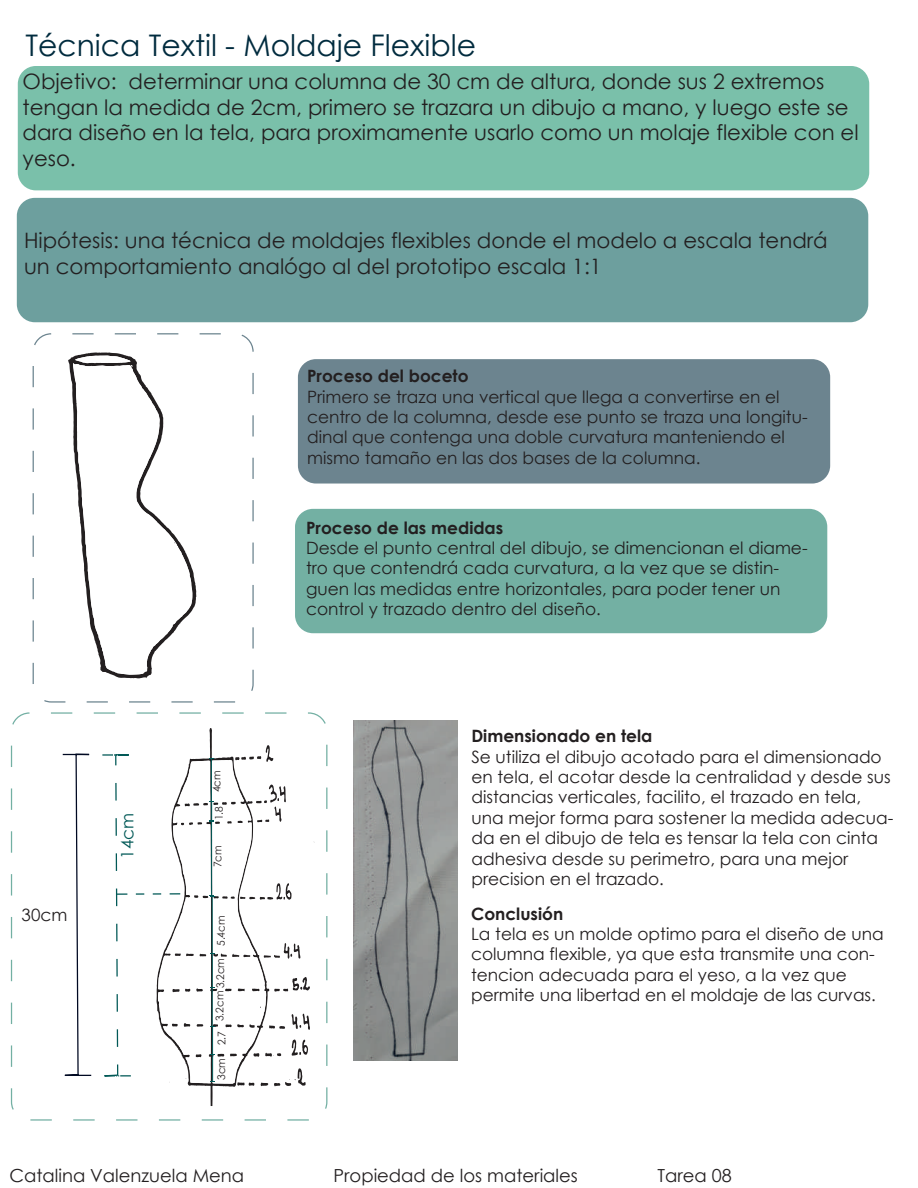
<style>
.page{position:relative;width:918px;height:1188px;background:#fff}
.page>*{position:absolute;margin:0;border:0;box-sizing:border-box;transform-origin:0 0}
.t1{font:29.7px "Century Gothic";color:#002b3e}
.t2{font:21.3px/25.5px "Century Gothic";color:#231f20}
.t3{font:18px "Century Gothic";color:#231f20}
.t4{font:16.95px/20.4px "Century Gothic";color:#231f20}
.t5{font:700 16.95px "Century Gothic";color:#231f20}
.t6{font:16.95px "Century Gothic";color:#025957}
.t7{font:10.65px "Century Gothic";color:#231f20;scale:.96 1}
</style>
<div class="page">
<div style="left:295px;top:509px;width:532px;height:124px;background:#73b0a3;border-radius:18px"></div>
<div style="left:298px;top:359px;width:532px;height:125px;background:#6c848f;border-radius:18px"></div>
<div style="left:17px;top:198px;width:851px;height:124px;background:#6d9f9e;border-radius:18px"></div>
<div style="left:18px;top:66px;width:851px;height:124px;background:#7ac0aa;border-radius:18px"></div>
<svg style="left:62px;top:728px;width:253px;height:378px"></svg>
<svg style="left:68px;top:352px;width:128px;height:327px"></svg>
<div style="left:33px;top:333px;width:221px;height:370px;border:1px dashed #002b3e;border-radius:18px"></div>
<div style="left:11px;top:712px;width:316px;height:409px;border:1px dashed #0d7661;border-radius:18px"></div>
<img style="left:353px;top:721px;width:105px;height:340px">
<h1 class="t1" style="left:26px;top:25px;width:452px">Técnica Textil - Moldaje Flexible</h1>
<p class="t2" style="left:23px;top:69px;width:837px">Objetivo: determinar una columna de 30 cm de altura, donde sus 2 extremos tengan la medida de 2cm, primero se trazara un dibujo a mano, y luego este se dara diseño en la tela, para proximamente usarlo como un molaje flexible con el yeso.</p>
<p class="t2" style="left:24px;top:228px;width:805px">Hipótesis: una técnica de moldajes flexibles donde el modelo a escala tendrá un comportamiento analógo al del prototipo escala 1:1</p>
<p class="t5" style="left:307px;top:363px;width:163px">Proceso del boceto</p>
<p class="t4" style="left:307px;top:386px;width:502px">Primero se traza una vertical que llega a convertirse en el centro de la columna, desde ese punto se traza una longitu&shy;dinal que contenga una doble curvatura manteniendo el mismo tamaño en las dos bases de la columna.</p>
<p class="t4" style="left:22px;top:904px;width:47px">30cm</p>
<p class="t6" style="left:115px;top:859px;width:47px;rotate:-90deg">14cm</p>
<p class="t7" style="left:209px;top:792px;width:24px;rotate:-90deg">4cm</p>
<p class="t7" style="left:212px;top:820px;width:16px;rotate:-90deg">1.8</p>
<p class="t7" style="left:210px;top:867px;width:24px;rotate:-90deg">7cm</p>
<p class="t7" style="left:213px;top:946px;width:33px;rotate:-90deg">5.4cm</p>
<p class="t7" style="left:213px;top:1021px;width:67px;rotate:-90deg">3.2cm 3.2cm</p>
<p class="t7" style="left:214px;top:1045px;width:16px;rotate:-90deg">2.7</p>
<p class="t7" style="left:214px;top:1080px;width:24px;rotate:-90deg">3cm</p>
<p class="t5" style="left:306px;top:515px;width:199px">Proceso de las medidas</p>
<p class="t4" style="left:306px;top:537px;width:503px">Desde el punto central del dibujo, se dimencionan el diame&shy;tro que contendrá cada curvatura, a la vez que se distin&shy;guen las medidas entre horizontales, para poder tener un control y trazado dentro del diseño.</p>
<p class="t5" style="left:471px;top:723px;width:182px">Dimensionado en tela</p>
<p class="t4" style="left:471px;top:746px;width:424px">Se utiliza el dibujo acotado para el dimensionado en tela, el acotar desde la centralidad y desde sus distancias verticales, facilito, el trazado en tela, una mejor forma para sostener la medida adecua&shy;da en el dibujo de tela es tensar la tela con cinta adhesiva desde su perimetro, para una mejor precision en el trazado.</p>
<p class="t5" style="left:471px;top:901px;width:94px">Conclusión</p>
<p class="t4" style="left:471px;top:924px;width:414px">La tela es un molde optimo para el diseño de una columna flexible, ya que esta transmite una con&shy;tencion adecuada para el yeso, a la vez que permite una libertad en el moldaje de las curvas.</p>
<p class="t3" style="left:10px;top:1163px;width:236px">Catalina Valenzuela Mena</p>
<p class="t3" style="left:334px;top:1163px;width:246px">Propiedad de los materiales</p>
<p class="t3" style="left:658px;top:1163px;width:76px">Tarea 08</p>
</div>
